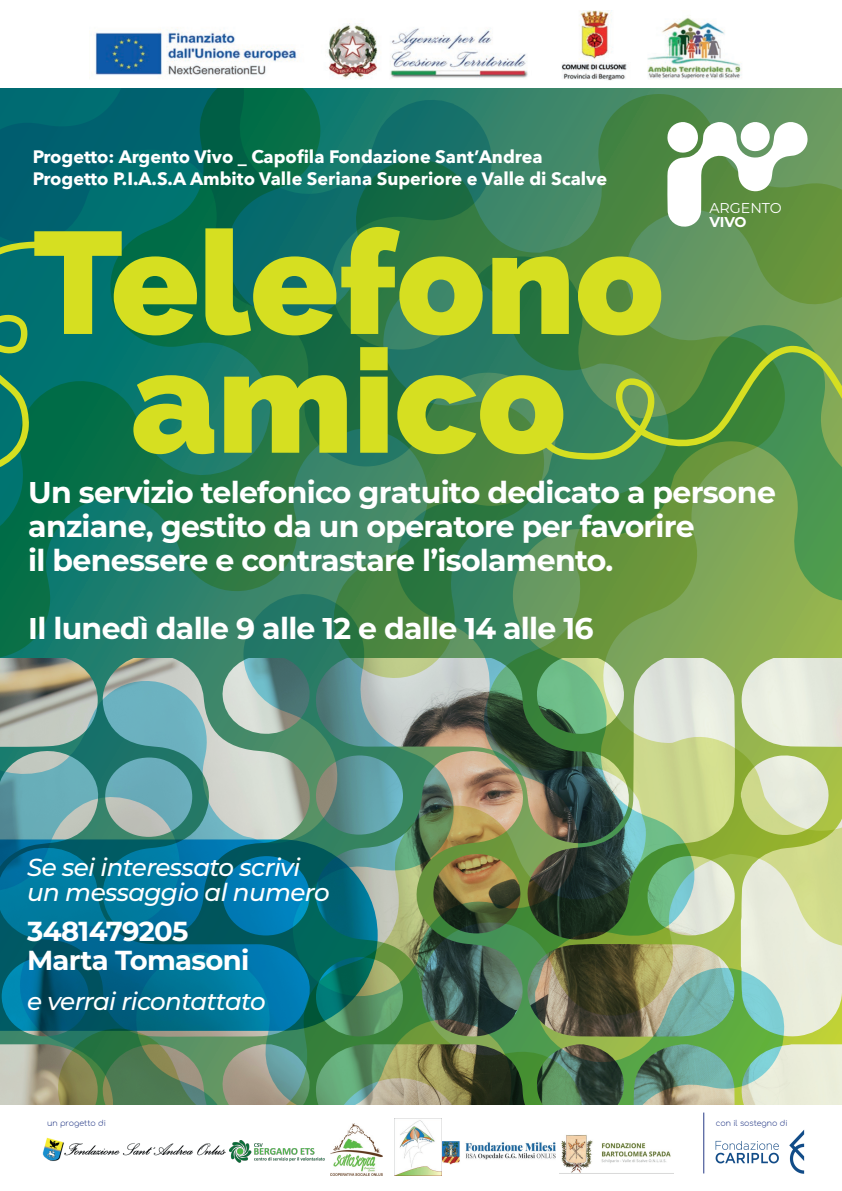
<style>
.page{position:relative;width:842px;height:1191px;background:#fff}
.page>*{position:absolute;margin:0;border:0;box-sizing:border-box;transform-origin:0 0}
.t1{font:100 144.6px/118.7px "Raleway";color:#d6df21;text-align:center}
.t2{font:700 30px/34px "Montserrat";letter-spacing:-.025em;color:#fff}
.t3{font:700 27.5px/28.9px "Montserrat";letter-spacing:-.025em;color:#fff}
.t4{font:italic 500 24.6px/24.6px "Montserrat";letter-spacing:-.025em;color:#fff}
.t5{font:700 18px/21.6px "Avenir Next";color:#fff}
.t6{font:14.2px "Montserrat";color:#fff}
.t7{font:700 14.2px "Montserrat";color:#fff}
.t8{font:300 7.9px "Comfortaa";color:#273b87}
</style>
<div class="page">
<img style="left:0;top:88px;width:842px;height:1016px">
<svg style="left:666px;top:122px;width:142px;height:106px"></svg>
<img style="left:95px;top:10px;width:647px;height:70px">
<img style="left:42px;top:1137px;width:184px;height:24px">
<img style="left:715px;top:1130px;width:90px;height:44px">
<img style="left:442px;top:1141px;width:113px;height:23px">
<img style="left:561px;top:1135px;width:110px;height:38px">
<img style="left:394px;top:1118px;width:47px;height:57px">
<img style="left:331px;top:1124px;width:51px;height:51px">
<img style="left:230px;top:1140px;width:95px;height:22px">
<hr style="left:703px;top:1112px;width:1px;height:61px;background:#273b87">
<svg style="left:0;top:241px;width:45px;height:235px;background:#1c7e60"></svg>
<svg style="left:539px;top:346px;width:303px;height:114px;background:#559248"></svg>
<svg style="left:0;top:839px;width:378px;height:191px;background:#036d8a"></svg>
<p class="t5" style="left:33px;top:146px;width:576px">Progetto: Argento Vivo _ Capofila Fondazione Sant’Andrea<br>Progetto P.I.A.S.A Ambito Valle Seriana Superiore e Valle di Scalve</p>
<h1 class="t1" style="left:33px;top:207px;width:633px">Telefono amico</h1>
<p class="t6" style="left:709px;top:198px;width:74px">ARGENTO</p>
<p class="t7" style="left:709px;top:212px;width:39px">VIVO</p>
<p class="t2" style="left:28px;top:473px;width:749px">Un servizio telefonico gratuito dedicato a persone anziane, gestito da un operatore per favorire<br>il benessere e contrastare l’isolamento.</p>
<p class="t2" style="left:28px;top:609px;width:567px">Il lunedì dalle 9 alle 12 e dalle 14 alle 16</p>
<p class="t4" style="left:27px;top:854px;width:304px">Se sei interessato scrivi un messaggio al numero</p>
<p class="t3" style="left:27px;top:915px;width:224px">3481479205<br>Marta Tomasoni</p>
<p class="t4" style="left:27px;top:987px;width:240px">e verrai ricontattato</p>
<p class="t8" style="left:47px;top:1115px;width:60px">un progetto di</p>
<p class="t8" style="left:716px;top:1115px;width:73px">con il sostegno di</p>
</div>
